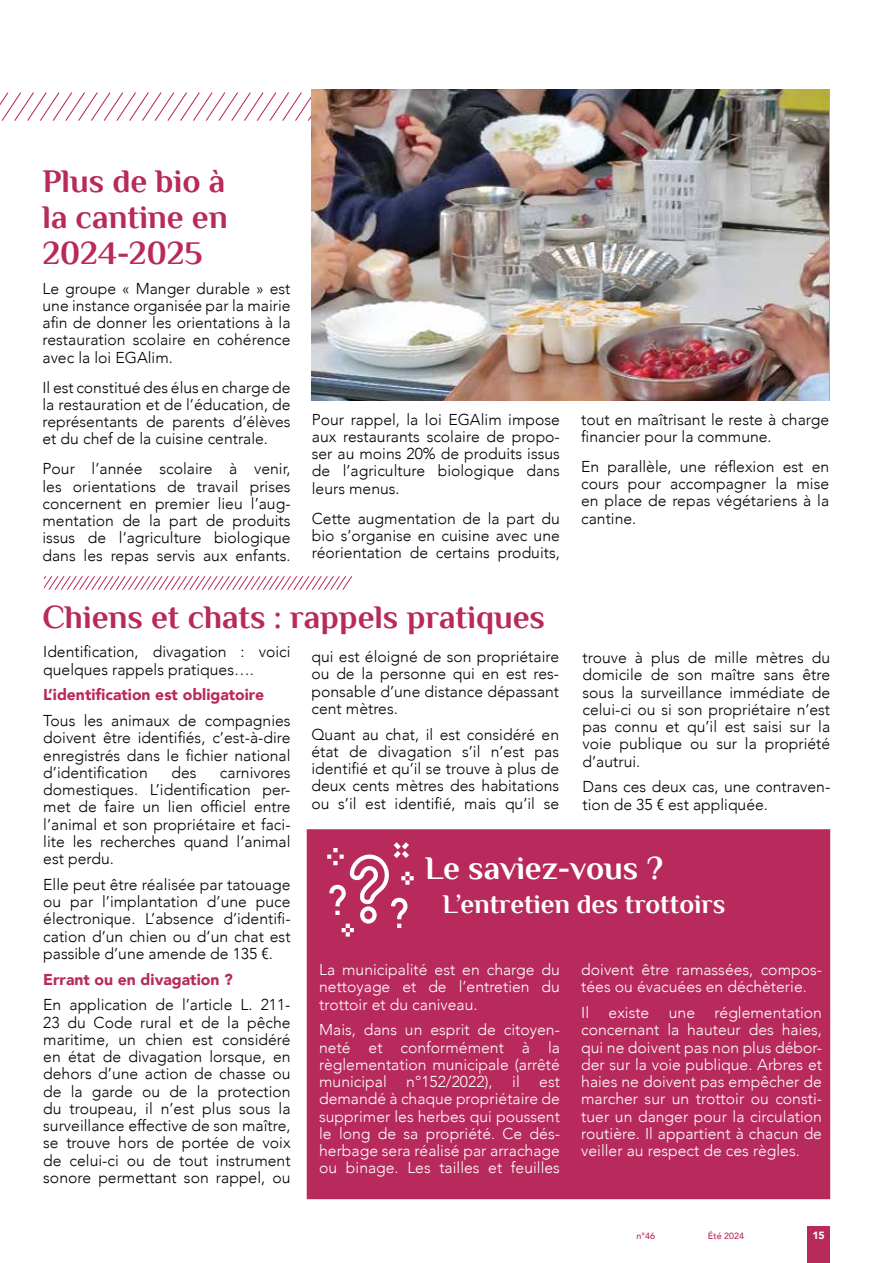
<style>
.page{position:relative;width:893px;height:1263px;background:#fff}
.page>*{position:absolute;margin:0;border:0;box-sizing:border-box;transform-origin:0 0}
.t1{font:700 33px/36px "Philosopher";color:#b8295c;text-align:justify}
.t2{font:700 33px "Philosopher";color:#fff}
.t3{font:700 27px "Philosopher";color:#fff}
.t4{font:300 15.75px/17.2px "Avenir";color:#000;text-align:justify}
.t5{font:300 15.75px/17.2px "Avenir";color:#fff;text-align:justify}
.t6{font:900 15.75px "Avenir";color:#b8295c}
.t7{font:900 10.5px "Avenir";color:#fff}
.t8{font:500 9px "Avenir";color:#b8295c}
</style>
<div class="page">
<svg style="left:0;top:91px;width:312px;height:31px"></svg>
<svg style="left:44px;top:576px;width:308px;height:14px"></svg>
<div style="left:307px;top:829px;width:523px;height:370px;background:#b8295c"></div>
<svg style="left:327px;top:842px;width:87px;height:95px"></svg>
<img style="left:312px;top:89px;width:516px;height:311px">
<div style="left:807px;top:1226px;width:23px;height:37px;background:#b8295c"></div>
<h1 class="t1" style="left:43px;top:163px;width:187px">Plus de bio à la cantine en 2024-2025</h1>
<p class="t4" style="left:43px;top:280px;width:250px">Le groupe « Manger durable » est une instance organisée par la mairie afin de donner les orientations à la restauration scolaire en cohérence avec la loi EGAlim.</p>
<p class="t4" style="left:43px;top:379px;width:250px">Il est constitué des élus en charge de la restauration et de l’éducation, de représentants de parents d’élèves et du chef de la cuisine centrale.</p>
<p class="t4" style="left:43px;top:460px;width:250px">Pour l’année scolaire à venir, les orientations de travail prises concernent en premier lieu l’aug&shy;mentation de la part de produits issus de l’agriculture biologique dans les repas servis aux enfants.</p>
<p class="t4" style="left:312px;top:411px;width:250px">Pour rappel, la loi EGAlim impose aux restaurants scolaire de propo&shy;ser au moins 20% de produits issus de l’agriculture biologique dans leurs menus.</p>
<p class="t4" style="left:312px;top:510px;width:250px">Cette augmentation de la part du bio s’organise en cuisine avec une réorientation de certains produits,</p>
<h1 class="t1" style="left:43px;top:600px;width:504px">Chiens et chats : rappels pratiques</h1>
<p class="t4" style="left:581px;top:410px;width:250px">tout en maîtrisant le reste à charge financier pour la commune.</p>
<p class="t4" style="left:581px;top:458px;width:250px">En parallèle, une réflexion est en cours pour accompagner la mise en place de repas végétariens à la cantine.</p>
<p class="t4" style="left:43px;top:643px;width:249px">Identification, divagation : voici quelques rappels pratiques….</p>
<p class="t6" style="left:43px;top:681px;width:222px">L’identification est obligatoire</p>
<p class="t4" style="left:43px;top:712px;width:249px">Tous les animaux de compagnies doivent être identifiés, c’est-à-dire enregistrés dans le fichier national d’identification</p>
<p class="t4" style="left:171px;top:764px;width:27px">des</p>
<p class="t4" style="left:43px;top:764px;width:249px;text-indent:177px">carnivores domestiques. L’identification per&shy;met de faire un lien officiel entre l’animal et son propriétaire et faci&shy;lite les recherches quand l’animal est perdu.</p>
<p class="t4" style="left:43px;top:876px;width:249px">Elle peut être réalisée par tatouage ou par l’implantation d’une puce électronique. L’absence d’identifi&shy;cation d’un chien ou d’un chat est passible d’une amende de 135 €.</p>
<p class="t6" style="left:43px;top:965px;width:191px">Errant ou en divagation ?</p>
<p class="t4" style="left:43px;top:996px;width:249px">En application de l’article L. 211- 23 du Code rural et de la pêche maritime, un chien est considéré en état de divagation lorsque, en dehors d’une action de chasse ou de la garde ou de la protection du troupeau, il n’est plus sous la surveillance effective de son maître, se trouve hors de portée de voix de celui-ci ou de tout instrument sonore permettant son rappel, ou</p>
<p class="t4" style="left:311px;top:648px;width:249px">qui est éloigné de son propriétaire ou de la personne qui en est res&shy;ponsable d’une distance dépassant cent mètres.</p>
<p class="t4" style="left:311px;top:726px;width:249px">Quant au chat, il est considéré en état de divagation s’il n’est pas identifié et qu’il se trouve à plus de deux cents mètres des habitations ou s’il est identifié, mais qu’il se</p>
<p class="t4" style="left:582px;top:649px;width:249px">trouve à plus de mille mètres du domicile de son maître sans être sous la surveillance immédiate de celui-ci ou si son propriétaire n’est pas connu et qu’il est saisi sur la voie publique ou sur la propriété d’autrui.</p>
<p class="t4" style="left:582px;top:778px;width:249px">Dans ces deux cas, une contraven&shy;tion de 35 € est appliquée.</p>
<h1 class="t2" style="left:425px;top:850px;width:240px">Le saviez-vous ?</h1>
<h2 class="t3" style="left:442px;top:889px;width:285px">L’entretien des trottoirs</h2>
<p class="t5" style="left:319px;top:961px;width:242px">La municipalité est en charge du nettoyage et de l’entretien du trottoir et du caniveau.</p>
<p class="t5" style="left:319px;top:1021px;width:242px">Mais, dans un esprit de citoyen&shy;neté et conformément à la règlementation municipale (arrêté municipal n°152/2022), il est demandé à chaque propriétaire de supprimer les herbes qui poussent le long de sa propriété. Ce dés&shy;herbage sera réalisé par arrachage ou binage. Les tailles et feuilles</p>
<p class="t5" style="left:581px;top:961px;width:242px">doivent être ramassées, compos&shy;tées ou évacuées en déchèterie.</p>
<p class="t5" style="left:581px;top:1004px;width:242px">Il existe une réglementation concernant la hauteur des haies, qui ne doivent pas non plus débor&shy;der sur la voie publique. Arbres et haies ne doivent pas empêcher de marcher sur un trottoir ou consti&shy;tuer un danger pour la circulation routière. Il appartient à chacun de veiller au respect de ces règles.</p>
<p class="t8" style="left:637px;top:1228px;width:20px">n°46</p>
<p class="t8" style="left:708px;top:1228px;width:38px">Été 2024</p>
<p class="t7" style="left:812px;top:1227px;width:14px">15</p>
</div>
